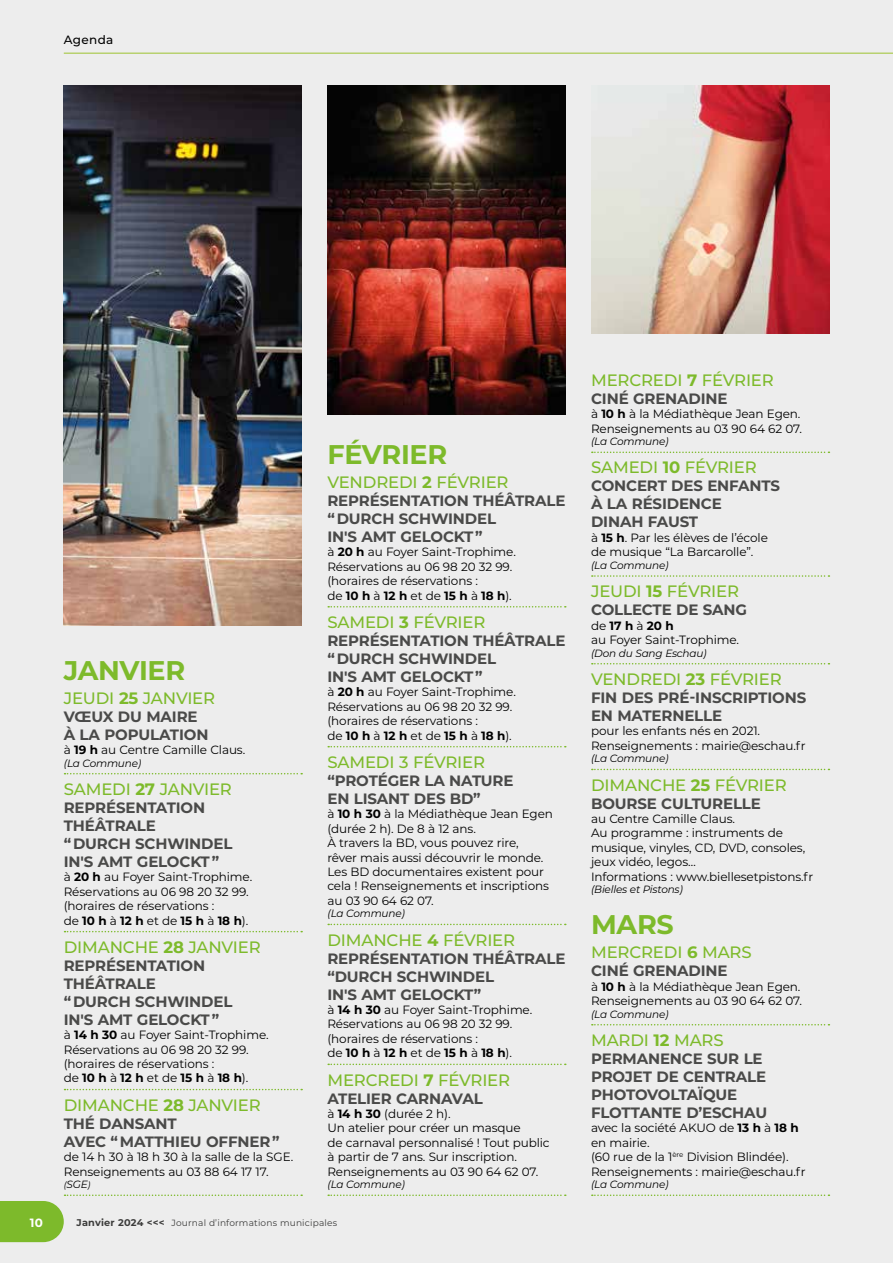
<style>
.page{position:relative;width:893px;height:1263px;background:#ededed}
.page>*{position:absolute;margin:0;border:0;box-sizing:border-box;transform-origin:0 0}
.t1{font:700 27px "Montserrat";letter-spacing:-.01em;color:#7dba2b}
.t2{font:500 16.5px "Montserrat";letter-spacing:-.01em;color:#7dba2b}
.t3{font:700 15px/18px "Montserrat";letter-spacing:-.01em;color:#4a4a49}
.t4{font:12px/14.4px "Montserrat";letter-spacing:-.01em;color:#000}
.t5{font:500 12px "Montserrat";letter-spacing:.03em;color:#000}
.t6{font:700 12px "Montserrat";color:#fff}
.t7{font:italic 10.5px "Montserrat";letter-spacing:-.02em;color:#000}
.t8{font:9px "Montserrat";letter-spacing:.02em;color:#3c3c3b}
.s1{font-weight:700}
.s2{font-size:9px}
.s3{font-weight:700;font-size:9.75px}
</style>
<div class="page">
<hr style="left:64px;top:53px;width:829px;height:1px;background:#9dc430">
<svg style="left:65px;top:773px;width:237px;height:1px"></svg>
<svg style="left:65px;top:931px;width:237px;height:1px"></svg>
<svg style="left:65px;top:1089px;width:237px;height:1px"></svg>
<svg style="left:0;top:1194px;width:302px;height:48px"></svg>
<svg style="left:328px;top:606px;width:238px;height:1px"></svg>
<svg style="left:328px;top:746px;width:238px;height:1px"></svg>
<svg style="left:328px;top:924px;width:238px;height:1px"></svg>
<svg style="left:328px;top:1063px;width:238px;height:2px"></svg>
<svg style="left:328px;top:1194px;width:238px;height:2px"></svg>
<svg style="left:592px;top:452px;width:237px;height:1px"></svg>
<svg style="left:592px;top:575px;width:237px;height:2px"></svg>
<svg style="left:592px;top:663px;width:237px;height:1px"></svg>
<svg style="left:592px;top:769px;width:237px;height:1px"></svg>
<svg style="left:592px;top:1024px;width:237px;height:1px"></svg>
<svg style="left:592px;top:1194px;width:237px;height:2px"></svg>
<img style="left:64px;top:85px;width:238px;height:540px">
<img style="left:327px;top:85px;width:239px;height:329px">
<img style="left:591px;top:85px;width:238px;height:248px">
<p class="t5" style="left:64px;top:31px;width:51px">Agenda</p>
<h1 class="t1" style="left:64px;top:650px;width:123px">JANVIER</h1>
<h2 class="t2" style="left:64px;top:686px;width:153px">JEUDI <span class="s1">25</span> JANVIER</h2>
<p class="t3" style="left:64px;top:706px;width:146px">VŒUX DU MAIRE<br>À LA POPULATION</p>
<p class="t4" style="left:64px;top:742px;width:183px">à <span class="s1">19 h</span> au Centre Camille Claus.</p>
<p class="t7" style="left:64px;top:756px;width:79px">(La Commune)</p>
<h2 class="t2" style="left:64px;top:777px;width:170px">SAMEDI <span class="s1">27</span> JANVIER</h2>
<p class="t3" style="left:64px;top:798px;width:170px">REPRÉSENTATION<br>THÉÂTRALE<br>“ DURCH SCHWINDEL<br>IN'S AMT GELOCKT ”</p>
<p class="t4" style="left:64px;top:869px;width:190px">à <span class="s1">20 h</span> au Foyer Saint-Trophime.<br>Réservations au 06 98 20 32 99. (horaires de réservations :<br>de <span class="s1">10 h</span> à <span class="s1">12 h</span> et de <span class="s1">15 h</span> à <span class="s1">18 h</span>).</p>
<h2 class="t2" style="left:64px;top:935px;width:199px">DIMANCHE <span class="s1">28</span> JANVIER</h2>
<p class="t3" style="left:64px;top:956px;width:170px">REPRÉSENTATION<br>THÉÂTRALE<br>“ DURCH SCHWINDEL<br>IN'S AMT GELOCKT ”</p>
<p class="t4" style="left:64px;top:1027px;width:206px">à <span class="s1">14 h 30</span> au Foyer Saint-Trophime.<br>Réservations au 06 98 20 32 99. (horaires de réservations :<br>de <span class="s1">10 h</span> à <span class="s1">12 h</span> et de <span class="s1">15 h</span> à <span class="s1">18 h</span>).</p>
<h2 class="t2" style="left:64px;top:1093px;width:199px">DIMANCHE <span class="s1">28</span> JANVIER</h2>
<p class="t3" style="left:64px;top:1114px;width:217px">THÉ DANSANT<br>AVEC “ MATTHIEU OFFNER ”</p>
<p class="t4" style="left:64px;top:1149px;width:231px">de 14 h 30 à 18 h 30 à la salle de la SGE.<br>Renseignements au 03 88 64 17 17.</p>
<p class="t7" style="left:64px;top:1177px;width:28px"><span class="s2">(</span>SGE<span class="s2">)</span></p>
<h1 class="t1" style="left:327px;top:435px;width:121px">FÉVRIER</h1>
<h2 class="t2" style="left:327px;top:471px;width:183px">VENDREDI <span class="s1">2</span> FÉVRIER</h2>
<p class="t3" style="left:327px;top:491px;width:239px">REPRÉSENTATION THÉÂTRALE “ DURCH SCHWINDEL<br>IN'S AMT GELOCKT ”</p>
<p class="t4" style="left:327px;top:545px;width:190px">à <span class="s1">20 h</span> au Foyer Saint-Trophime.<br>Réservations au 06 98 20 32 99. (horaires de réservations :<br>de <span class="s1">10 h</span> à <span class="s1">12 h</span> et de <span class="s1">15 h</span> à <span class="s1">18 h</span>).</p>
<h2 class="t2" style="left:327px;top:611px;width:159px">SAMEDI <span class="s1">3</span> FÉVRIER</h2>
<p class="t3" style="left:327px;top:631px;width:239px">REPRÉSENTATION THÉÂTRALE “ DURCH SCHWINDEL<br>IN'S AMT GELOCKT ”</p>
<p class="t4" style="left:327px;top:684px;width:190px">à <span class="s1">20 h</span> au Foyer Saint-Trophime.<br>Réservations au 06 98 20 32 99. (horaires de réservations :<br>de <span class="s1">10 h</span> à <span class="s1">12 h</span> et de <span class="s1">15 h</span> à <span class="s1">18 h</span>).</p>
<h2 class="t2" style="left:327px;top:750px;width:159px">SAMEDI 3 FÉVRIER</h2>
<p class="t3" style="left:327px;top:771px;width:188px">“PROTÉGER LA NATURE<br>EN LISANT DES BD”</p>
<p class="t4" style="left:327px;top:806px;width:227px">à <span class="s1">10 h 30</span> à la Médiathèque Jean Egen (durée 2 h). De 8 à 12 ans.<br>À travers la BD, vous pouvez rire,<br>rêver mais aussi découvrir le monde.<br>Les BD documentaires existent pour cela ! Renseignements et inscriptions au 03 90 64 62 07.</p>
<p class="t7" style="left:327px;top:906px;width:79px">(La Commune)</p>
<h2 class="t2" style="left:327px;top:928px;width:189px">DIMANCHE <span class="s1">4</span> FÉVRIER</h2>
<p class="t3" style="left:327px;top:948px;width:239px">REPRÉSENTATION THÉÂTRALE “DURCH SCHWINDEL<br>IN'S AMT GELOCKT”</p>
<p class="t4" style="left:327px;top:1002px;width:206px">à <span class="s1">14 h 30</span> au Foyer Saint-Trophime.<br>Réservations au 06 98 20 32 99. (horaires de réservations :<br>de <span class="s1">10 h</span> à <span class="s1">12 h</span> et de <span class="s1">15 h</span> à <span class="s1">18 h</span>).</p>
<h2 class="t2" style="left:327px;top:1068px;width:184px">MERCREDI <span class="s1">7</span> FÉVRIER</h2>
<p class="t3" style="left:327px;top:1088px;width:157px">ATELIER CARNAVAL</p>
<p class="t4" style="left:327px;top:1106px;width:224px">à <span class="s1">14 h 30</span> (durée 2 h).<br>Un atelier pour créer un masque<br>de carnaval personnalisé ! Tout public à partir de 7 ans. Sur inscription.<br>Renseignements au 03 90 64 62 07.</p>
<p class="t7" style="left:327px;top:1177px;width:79px">(La Commune)</p>
<p class="t6" style="left:30px;top:1214px;width:15px">10</p>
<p class="t8" style="left:77px;top:1217px;width:262px"><span class="s3">Janvier 2024 &lt;&lt;&lt;</span> Journal d’informations municipales</p>
<h2 class="t2" style="left:591px;top:368px;width:184px">MERCREDI <span class="s1">7</span> FÉVRIER</h2>
<p class="t3" style="left:591px;top:389px;width:138px">CINÉ GRENADINE</p>
<p class="t4" style="left:591px;top:406px;width:212px">à <span class="s1">10 h</span> à la Médiathèque Jean Egen.<br>Renseignements au 03 90 64 62 07.</p>
<p class="t7" style="left:591px;top:434px;width:79px">(La Commune)</p>
<h2 class="t2" style="left:591px;top:456px;width:167px">SAMEDI <span class="s1">10</span> FÉVRIER</h2>
<p class="t3" style="left:591px;top:476px;width:191px">CONCERT DES ENFANTS<br>À LA RÉSIDENCE<br>DINAH FAUST</p>
<p class="t4" style="left:591px;top:530px;width:178px">à <span class="s1">15 h</span>. Par les élèves de l’école de musique “La Barcarolle”.</p>
<p class="t7" style="left:591px;top:558px;width:79px">(La Commune)</p>
<h2 class="t2" style="left:591px;top:580px;width:149px">JEUDI <span class="s1">15</span> FÉVRIER</h2>
<p class="t3" style="left:591px;top:600px;width:158px">COLLECTE DE SANG</p>
<p class="t4" style="left:591px;top:618px;width:150px">de <span class="s1">17 h</span> à <span class="s1">20 h<br></span>au Foyer Saint-Trophime.</p>
<p class="t7" style="left:591px;top:646px;width:117px">(Don du Sang Eschau)</p>
<h2 class="t2" style="left:591px;top:667px;width:192px">VENDREDI <span class="s1">23</span> FÉVRIER</h2>
<p class="t3" style="left:591px;top:688px;width:217px">FIN DES PRÉ-INSCRIPTIONS<br>EN MATERNELLE</p>
<p class="t4" style="left:591px;top:723px;width:216px">pour les enfants nés en 2021.<br>Renseignements : mairie@eschau.fr</p>
<p class="t7" style="left:591px;top:751px;width:79px">(La Commune)</p>
<h2 class="t2" style="left:591px;top:773px;width:197px">DIMANCHE <span class="s1">25</span> FÉVRIER</h2>
<p class="t3" style="left:591px;top:793px;width:171px">BOURSE CULTURELLE</p>
<p class="t4" style="left:591px;top:811px;width:224px">au Centre Camille Claus.<br>Au programme : instruments de musique, vinyles, CD, DVD, consoles, jeux vidéo, legos…<br>Informations : www.biellesetpistons.fr</p>
<p class="t7" style="left:591px;top:882px;width:93px">(Bielles et Pistons)</p>
<h1 class="t1" style="left:591px;top:905px;width:84px">MARS</h1>
<h2 class="t2" style="left:591px;top:941px;width:162px">MERCREDI <span class="s1">6</span> MARS</h2>
<p class="t3" style="left:591px;top:961px;width:138px">CINÉ GRENADINE</p>
<p class="t4" style="left:591px;top:979px;width:212px">à <span class="s1">10 h</span> à la Médiathèque Jean Egen.<br>Renseignements au 03 90 64 62 07.</p>
<p class="t7" style="left:591px;top:1007px;width:79px">(La Commune)</p>
<h2 class="t2" style="left:591px;top:1028px;width:134px">MARDI <span class="s1">12</span> MARS</h2>
<p class="t3" style="left:591px;top:1049px;width:178px">PERMANENCE SUR LE<br>PROJET DE CENTRALE<br>PHOTOVOLTAÏQUE<br>FLOTTANTE D’ESCHAU</p>
<p class="t4" style="left:591px;top:1120px;width:216px">avec la société AKUO de <span class="s1">13 h</span> à <span class="s1">18 h </span>en mairie.<br>(60 rue de la 1<sup>ère</sup> Division Blindée).<br>Renseignements : mairie@eschau.fr</p>
<p class="t7" style="left:591px;top:1177px;width:79px">(La Commune)</p>
</div>
